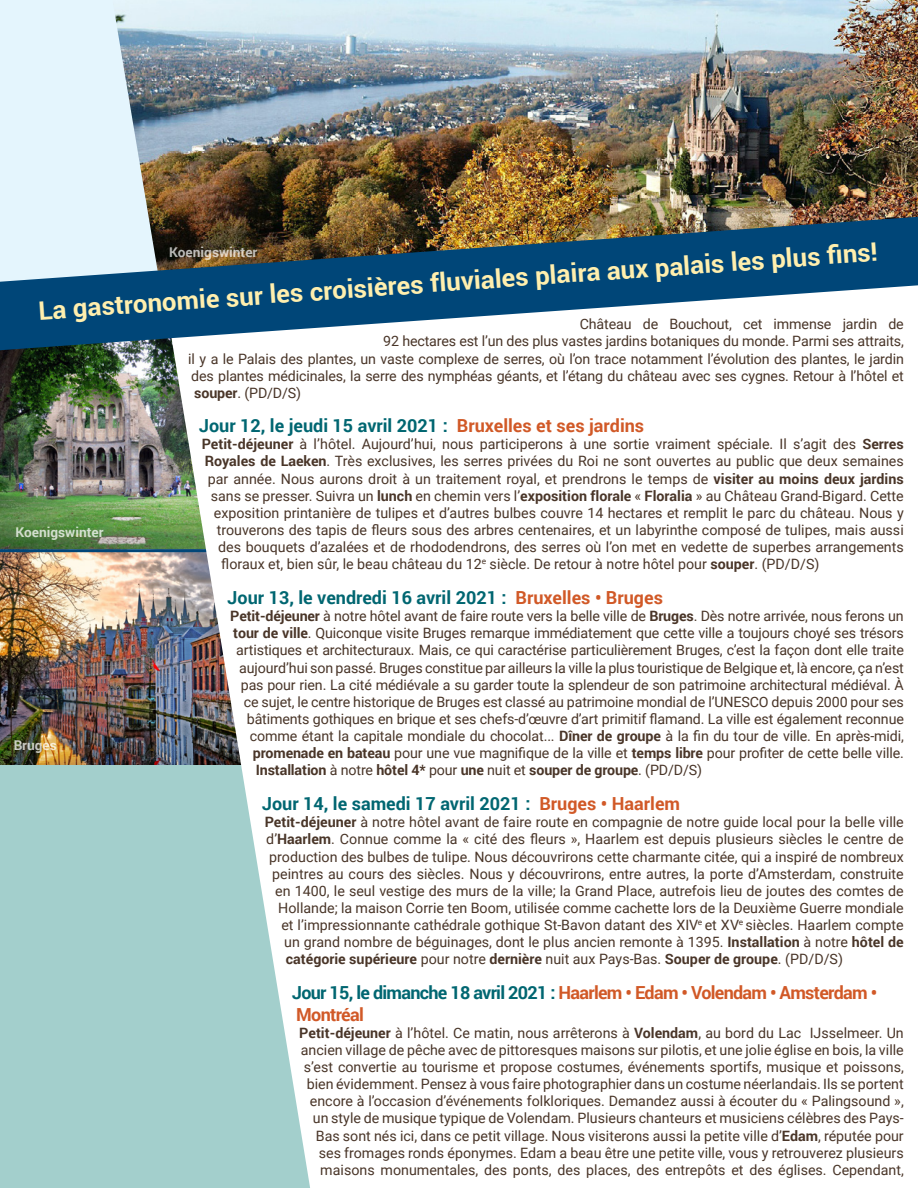
<style>
.page{position:relative;width:918px;height:1188px;background:#fff}
.page>*{position:absolute;margin:0;border:0;box-sizing:border-box;transform-origin:0 0}
.t1{font:700 25.5px "Roboto";color:#ffefae}
.t2{font:700 18px "Roboto";color:#006671}
.t3{font:700 18px/21.6px "Roboto";letter-spacing:-.04em;color:#d15927}
.t4{font:14.25px/17.1px "Roboto";color:#493528;text-align:right}
.t5{font:700 14.25px "Roboto";color:#493528}
.t6{font:700 13.5px "Roboto";color:#fff}
.s1{font-weight:700}
.s2{color:#d15927}
.s3{font-weight:400}
.s4{color:#006671}
</style>
<div class="page">
<img style="left:159px;top:0;width:759px;height:217px">
<img style="left:0;top:350px;width:162px;height:199px">
<img style="left:0;top:552px;width:162px;height:213px">
<div style="left:0;top:765px;width:310px;height:423px;background:#a3cfcc"></div>
<svg style="left:0;top:0;width:159px;height:217px;background:#d4e4ec"></svg>
<hr style="left:0;top:549px;width:210px;height:3px;background:#004678">
<svg style="left:162px;top:350px;width:148px;height:836px"></svg>
<img style="left:0;top:217px;width:918px;height:133px">
<h1 class="t1" style="left:37px;top:293px;width:843px;rotate:-4deg">La gastronomie sur les croisières fl uviales plaira aux palais les plus fi ns!</h1>
<p class="t6" style="left:169px;top:243px;width:90px">Koenigswinter</p>
<p class="t4" style="left:580px;top:315px;width:326px">Château de Bouchout, cet immense jardin de</p>
<p class="t4" style="left:383px;top:332px;width:522px">92 hectares est l’un des plus vastes jardins botaniques du monde. Parmi ses attraits,</p>
<p class="t4" style="left:188px;top:349px;width:717px">il y a le Palais des plantes, un vaste complexe de serres, où l’on trace notamment l’évolution des plantes, le jardin</p>
<p class="t4" style="left:191px;top:366px;width:714px">des plantes médicinales, la serre des nymphéas géants, et l’étang du château avec ses cygnes. Retour à l’hôtel et</p>
<p class="t4" style="left:194px;top:384px;width:108px"><span class="s1">souper</span>. (PD/D/S)</p>
<p class="t2" style="left:199px;top:413px;width:447px">Jour 12, le jeudi 15 avril 2021 : <span class="s2">Bruxelles et ses jardins</span></p>
<p class="t4" style="left:202px;top:435px;width:703px"><span class="s1">Petit-déjeuner</span> à l’hôtel. Aujourd’hui, nous participerons à une sortie vraiment spéciale. Il s’agit des <span class="s1">Serres</span></p>
<p class="t4" style="left:205px;top:452px;width:701px"><span class="s1">Royales de Laeken</span>. Très exclusives, les serres privées du Roi ne sont ouvertes au public que deux semaines</p>
<p class="t4" style="left:208px;top:469px;width:697px">par année. Nous aurons droit à un traitement royal, et prendrons le temps de <span class="s1">visiter au moins deux jardins</span></p>
<p class="t4" style="left:211px;top:487px;width:695px">sans se presser. Suivra un <span class="s1">lunch</span> en chemin vers l’<span class="s1">exposition florale</span> « <span class="s1">Floralia</span> » au Château Grand-Bigard. Cette</p>
<p class="t4" style="left:214px;top:504px;width:691px">exposition printanière de tulipes et d’autres bulbes couvre 14 hectares et remplit le parc du château. Nous y</p>
<p class="t4" style="left:217px;top:521px;width:689px">trouverons des tapis de fleurs sous des arbres centenaires, et un labyrinthe composé de tulipes, mais aussi</p>
<p class="t4" style="left:218px;top:538px;width:687px">des bouquets d’azalées et de rhododendrons, des serres où l’on met en vedette de superbes arrangements</p>
<p class="t4" style="left:221px;top:555px;width:600px">floraux et, bien sûr, le beau château du 12<sup>e</sup> siècle. De retour à notre hôtel pour <span class="s1">souper</span>. (PD/D/S)</p>
<p class="t2" style="left:227px;top:585px;width:437px">Jour 13, le vendredi 16 avril 2021 : <span class="s2">Bruxelles • Bruges</span></p>
<p class="t4" style="left:230px;top:607px;width:675px"><span class="s1">Petit-déjeuner</span> à notre hôtel avant de faire route vers la belle ville de <span class="s1">Bruges</span>. Dès notre arrivée, nous ferons un</p>
<p class="t4" style="left:233px;top:624px;width:672px"><span class="s1">tour de ville</span>. Quiconque visite Bruges remarque immédiatement que cette ville a toujours choyé ses trésors</p>
<p class="t4" style="left:236px;top:641px;width:669px">artistiques et architecturaux. Mais, ce qui caractérise particulièrement Bruges, c’est la façon dont elle traite</p>
<p class="t4" style="left:239px;top:658px;width:666px">aujourd’hui son passé. Bruges constitue par ailleurs la ville la plus touristique de Belgique et, là encore, ça n’est</p>
<p class="t4" style="left:241px;top:676px;width:665px">pas pour rien. La cité médiévale a su garder toute la splendeur de son patrimoine architectural médiéval. À</p>
<p class="t4" style="left:244px;top:693px;width:662px">ce sujet, le centre historique de Bruges est classé au patrimoine mondial de l’UNESCO depuis 2000 pour ses</p>
<p class="t4" style="left:247px;top:710px;width:659px">bâtiments gothiques en brique et ses chefs-d’œuvre d’art primitif flamand. La ville est également reconnue</p>
<p class="t4" style="left:250px;top:727px;width:655px">comme étant la capitale mondiale du chocolat... <span class="s1">Dîner de groupe</span> à la fin du tour de ville. En après-midi,</p>
<p class="t4" style="left:253px;top:744px;width:652px"><span class="s1">promenade en bateau</span> pour une vue magnifique de la ville et <span class="s1">temps libre</span> pour profiter de cette belle ville.</p>
<p class="t5" style="left:256px;top:760px;width:448px">Installation <span class="s3">à notre</span> hôtel 4* <span class="s3">pour</span> une <span class="s3">nuit et</span> souper de groupe<span class="s3">. (PD/D/S)</span></p>
<p class="t2" style="left:262px;top:791px;width:420px">Jour 14, le samedi 17 avril 2021 : <span class="s2">Bruges • Haarlem</span></p>
<p class="t4" style="left:265px;top:813px;width:641px"><span class="s1">Petit-déjeuner</span> à notre hôtel avant de faire route en compagnie de notre guide local pour la belle ville</p>
<p class="t4" style="left:266px;top:830px;width:639px">d’<span class="s1">Haarlem</span>. Connue comme la « cité des fleurs », Haarlem est depuis plusieurs siècles le centre de</p>
<p class="t4" style="left:269px;top:847px;width:636px">production des bulbes de tulipe. Nous découvrirons cette charmante citée, qui a inspiré de nombreux</p>
<p class="t4" style="left:272px;top:865px;width:633px">peintres au cours des siècles. Nous y découvrirons, entre autres, la porte d’Amsterdam, construite</p>
<p class="t4" style="left:275px;top:882px;width:630px">en 1400, le seul vestige des murs de la ville; la Grand Place, autrefois lieu de joutes des comtes de</p>
<p class="t4" style="left:278px;top:899px;width:627px">Hollande; la maison Corrie ten Boom, utilisée comme cachette lors de la Deuxième Guerre mondiale</p>
<p class="t4" style="left:281px;top:916px;width:624px">et l’impressionnante cathédrale gothique St-Bavon datant des XIV<sup>e</sup> et XV<sup>e</sup> siècles. Haarlem compte</p>
<p class="t4" style="left:284px;top:933px;width:621px">un grand nombre de béguinages, dont le plus ancien remonte à 1395. <span class="s1">Installation</span> à notre <span class="s1">hôtel de</span></p>
<p class="t5" style="left:286px;top:949px;width:559px">catégorie supérieure <span class="s3">pour notre</span> dernière <span class="s3">nuit aux Pays-Bas.</span> Souper de groupe<span class="s3">. (PD/D/S)</span></p>
<p class="t3" style="left:292px;top:981px;width:587px"><span class="s4">Jour 15, le dimanche 18 avril 2021 :</span> Haarlem • Edam • Volendam • Amsterdam •<br>Montréal</p>
<p class="t4" style="left:299px;top:1024px;width:606px"><span class="s1">Petit-déjeuner</span> à l’hôtel. Ce matin, nous arrêterons à <span class="s1">Volendam</span>, au bord du Lac IJsselmeer. Un ancien village de pêche avec de pittoresques maisons sur pilotis, et une jolie église en bois, la ville s’est convertie au tourisme et propose costumes, événements sportifs, musique et poissons, bien évidemment. Pensez à vous faire photographier dans un costume néerlandais. Ils se portent encore à l’occasion d’événements folkloriques. Demandez aussi à écouter du « Palingsound », un style de musique typique de Volendam. Plusieurs chanteurs et musiciens célèbres des Pays-Bas sont nés ici, dans ce petit village. Nous visiterons aussi la petite ville d’<span class="s1">Edam</span>, réputée pour ses fromages ronds éponymes. Edam a beau être une petite ville, vous y retrouverez plusieurs maisons monumentales, des ponts, des places, des entrepôts et des églises. Cependant,</p>
<p class="t6" style="left:15px;top:523px;width:90px">Koenigswinter</p>
<p class="t6" style="left:14px;top:736px;width:45px">Bruges</p>
</div>
